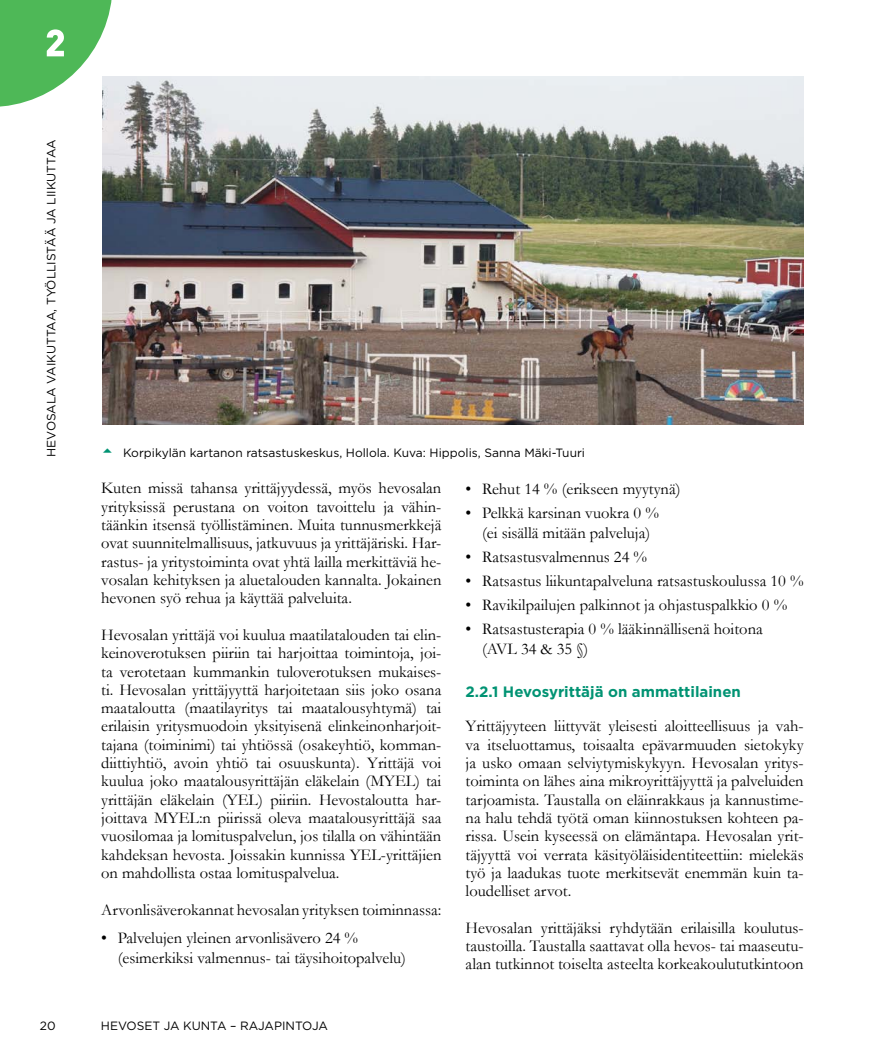
<style>
.page{position:relative;width:893px;height:1055px;background:#fff}
.page>*{position:absolute;margin:0;border:0;box-sizing:border-box;transform-origin:0 0}
.t1{font:16.5px/18.3px "Garamond";color:#000;text-align:justify}
.t2{font:700 15px "Gotham";color:#009373}
.t3{font:12px "Gotham";color:#000}
</style>
<div class="page">
<svg style="left:0;top:0;width:113px;height:107px"></svg>
<img style="left:102px;top:77px;width:701px;height:347px">
<p class="t3" style="left:43px;top:457px;width:319px;rotate:-90deg">HEVOSALA VAIKUTTAA, TYÖLLISTÄÄ JA LIIKUTTAA</p>
<p class="t3" style="left:123px;top:445px;width:463px">Korpikylän kartanon ratsastuskeskus, Hollola. Kuva: Hippolis, Sanna Mäki-Tuuri</p>
<p class="t1" style="left:101px;top:478px;width:342px">Kuten missä tahansa yrittäjyydessä, myös hevosalan yrityksissä perustana on voiton tavoittelu ja vähin&shy;täänkin itsensä työllistäminen. Muita tunnusmerkkejä ovat suunnitelmallisuus, jatkuvuus ja yrittäjäriski. Har&shy;rastus- ja yritystoiminta ovat yhtä lailla merkittäviä he&shy;vosalan kehityksen ja aluetalouden kannalta. Jokainen hevonen syö rehua ja käyttää palveluita.</p>
<p class="t1" style="left:101px;top:625px;width:342px">Hevosalan yrittäjä voi kuulua maatilatalouden tai elin&shy;keinoverotuksen piiriin tai harjoittaa toimintoja, joi&shy;ta verotetaan kummankin tuloverotuksen mukaises&shy;ti. Hevosalan yrittäjyyttä harjoitetaan siis joko osana maataloutta (maatilayritys tai maatalousyhtymä) tai erilaisin yritysmuodoin yksityisenä elinkeinonharjoit&shy;tajana (toiminimi) tai yhtiössä (osakeyhtiö, komman&shy;diittiyhtiö, avoin yhtiö tai osuuskunta). Yrittäjä voi kuulua joko maatalousyrittäjän eläkelain (MYEL) tai yrittäjän eläkelain (YEL) piiriin. Hevostaloutta har&shy;joittava MYEL:n piirissä oleva maatalousyrittäjä saa vuosilomaa ja lomituspalvelun, jos tilalla on vähintään kahdeksan hevosta. Joissakin kunnissa YEL-yrittäjien on mahdollista ostaa lomituspalvelua.</p>
<p class="t1" style="left:101px;top:899px;width:342px">Arvonlisäverokannat hevosalan yrityksen toiminnassa:</p>
<p class="t1" style="left:118px;top:927px;width:290px;line-height:19.8px;text-indent:-16px">• Palvelujen yleinen arvonlisävero 24 % (esimerkiksi valmennus- tai täysihoitopalvelu)</p>
<p class="t1" style="left:466px;top:479px;width:216px">• Rehut 14 % (erikseen myytynä)</p>
<p class="t1" style="left:466px;top:502px;width:195px;line-height:19.8px;text-align:center">• Pelkkä karsinan vuokra 0 % (ei sisällä mitään palveluja)</p>
<p class="t1" style="left:466px;top:547px;width:183px">• Ratsastusvalmennus 24 %</p>
<p class="t1" style="left:466px;top:571px;width:340px">• Ratsastus liikuntapalveluna ratsastuskoulussa 10 %</p>
<p class="t1" style="left:466px;top:595px;width:323px">• Ravikilpailujen palkinnot ja ohjastuspalkkio 0 %</p>
<p class="t1" style="left:482px;top:618px;width:282px;line-height:19.8px;text-indent:-16px">• Ratsastusterapia 0 % lääkinnällisenä hoitona (AVL 34 &amp; 35 §)</p>
<p class="t2" style="left:466px;top:682px;width:277px">2.2.1 Hevosyrittäjä on ammattilainen</p>
<p class="t1" style="left:466px;top:716px;width:340px">Yrittäjyyteen liittyvät yleisesti aloitteellisuus ja vah&shy;va itseluottamus, toisaalta epävarmuuden sietokyky ja usko omaan selviytymiskykyyn. Hevosalan yritys&shy;toiminta on lähes aina mikroyrittäjyyttä ja palveluiden tarjoamista. Taustalla on eläinrakkaus ja kannustime&shy;na halu tehdä työtä oman kiinnostuksen kohteen pa&shy;rissa. Usein kyseessä on elämäntapa. Hevosalan yrit&shy;täjyyttä voi verrata käsityöläisidentiteettiin: mielekäs työ ja laadukas tuote merkitsevät enemmän kuin ta&shy;loudelliset arvot.</p>
<p class="t1" style="left:466px;top:918px;width:340px">Hevosalan yrittäjäksi ryhdytään erilaisilla koulutus&shy;taustoilla. Taustalla saattavat olla hevos- tai maaseutu&shy;alan tutkinnot toiselta asteelta korkeakoulututkintoon</p>
<p class="t3" style="left:40px;top:1017px;width:17px">20</p>
<p class="t3" style="left:101px;top:1017px;width:228px">Hevoset ja kunta – rajapintoja</p>
</div>
